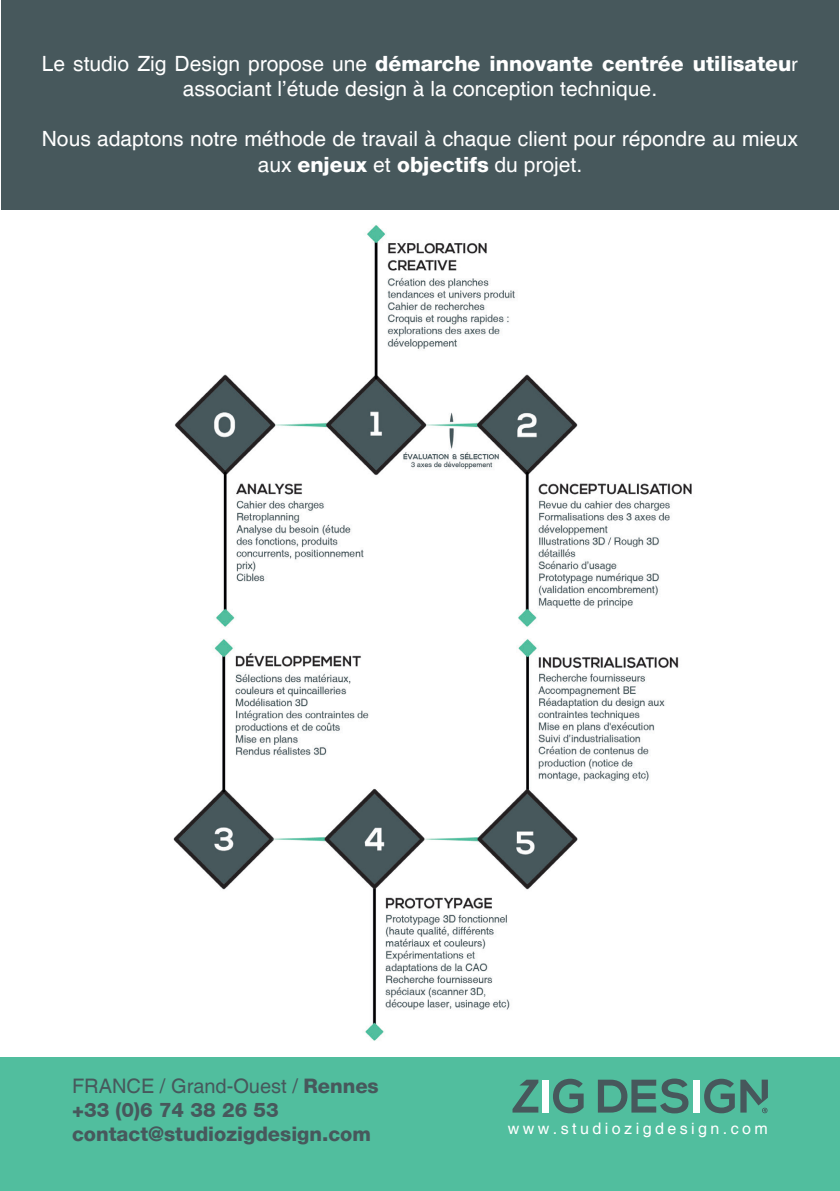
<style>
.page{position:relative;width:840px;height:1191px;background:#fff}
.page>*{position:absolute;margin:0;border:0;box-sizing:border-box;transform-origin:0 0}
.t1{font:21px/25.2px "Helvetica";color:#fff;text-align:center}
.t2{font:800 20px "Helvetica 85";color:#47585c}
.t3{font:20px "Helvetica";color:#47585c}
.t4{font:16px "Helvetica";letter-spacing:.215em;color:#fff}
.s1{font-family:"Helvetica 85";font-weight:800}
.s2{font-family:"Myriad Pro"}
</style>
<div class="page">
<img style="left:173px;top:639px;width:506px;height:402px">
<img style="left:175px;top:225px;width:517px;height:402px">
<div style="left:1px;top:0;width:837px;height:210px;background:#47585c"></div>
<div style="left:0;top:1057px;width:839px;height:134px;background:#51be9e"></div>
<div style="left:542px;top:1079px;width:6px;height:33px;background:#fff"></div>
<svg style="left:553px;top:1078px;width:30px;height:35px"></svg>
<svg style="left:597px;top:1078px;width:91px;height:35px"></svg>
<div style="left:693px;top:1079px;width:6px;height:33px;background:#fff"></div>
<svg style="left:704px;top:1078px;width:30px;height:35px"></svg>
<svg style="left:512px;top:1079px;width:26px;height:33px"></svg>
<svg style="left:740px;top:1079px;width:27px;height:34px"></svg>
<p class="t1" style="left:42px;top:52px;width:757px">Le studio Zig Design propose une <span class="s1">démarche innovante centrée utilisateu</span><span class="s2">r </span>associant l’étude design à la conception technique.</p>
<p class="t1" style="left:42px;top:127px;width:757px">Nous adaptons notre méthode de travail à chaque client pour répondre au mieux aux <span class="s1">enjeux</span> et <span class="s1">objectifs</span> du projet.</p>
<p class="t3" style="left:72px;top:1074px;width:308px">FRANCE / Grand-Ouest / <span class="s1">Rennes</span></p>
<p class="t2" style="left:72px;top:1098px;width:208px">+33 (0)6 74 38 26 53</p>
<p class="t2" style="left:72px;top:1122px;width:300px">contact@studiozigdesign.com</p>
<p class="t4" style="left:507px;top:1119px;width:261px">www.studiozigdesign.com</p>
</div>
